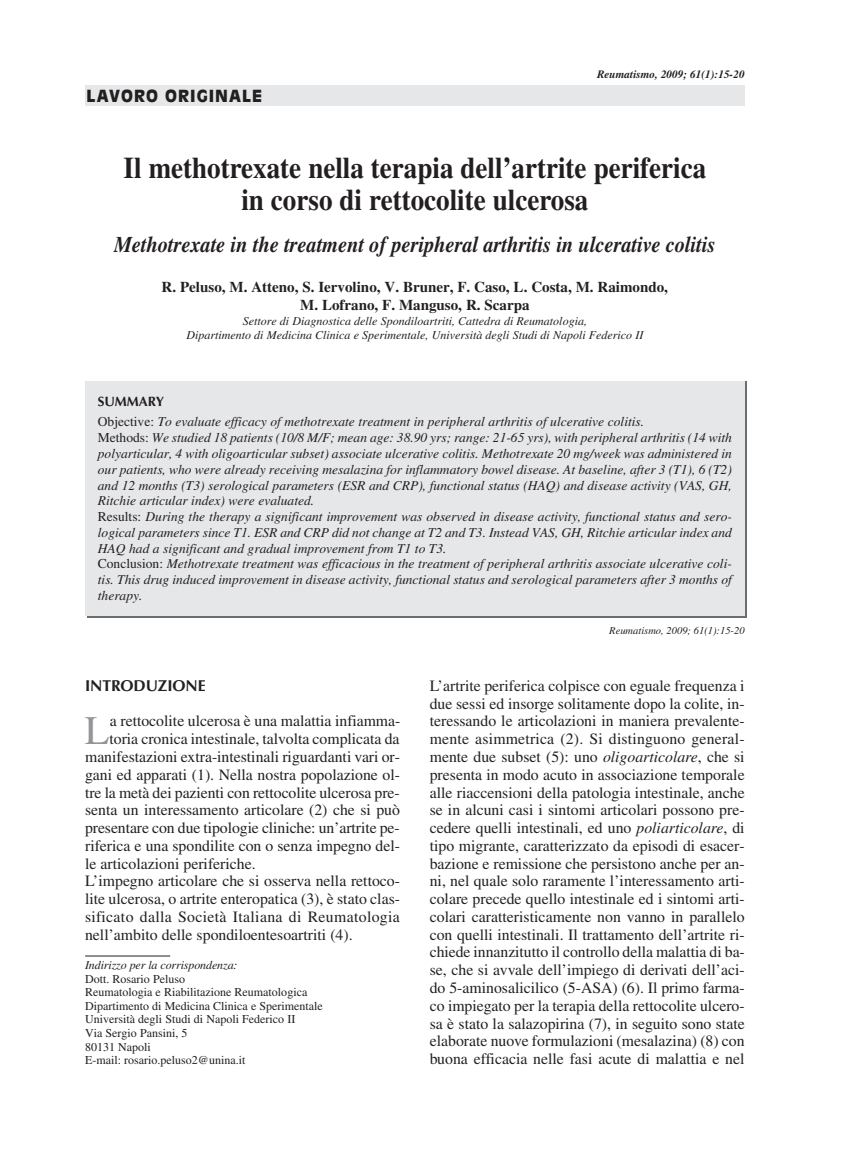
<style>
.page{position:relative;width:851px;height:1149px;background:#fff}
.page>*{position:absolute;margin:0;border:0;box-sizing:border-box;transform-origin:0 0}
.t1{font:40.5px "Times";color:#939598}
.t2{font:700 30px/31.5px "Times";color:#231f20;text-align:center;scale:.9 1}
.t3{font:italic 700 22.5px "Times";color:#231f20;scale:.9 1}
.t4{font:900 16.5px "Antique Olive";letter-spacing:.06em;color:#231f20}
.t5{font:15.75px/17.7px "Times";color:#231f20;text-align:justify}
.t6{font:15.75px "Times";letter-spacing:.02em;color:#231f20}
.t7{font:700 15.75px "Optima";letter-spacing:-.005em;color:#231f20}
.t8{font:700 15px/18px "Times";color:#231f20;text-align:center}
.t9{font:italic 13.5px/15.8px "Times";color:#231f20}
.t10{font:700 13.5px "Optima";letter-spacing:-.005em;color:#231f20}
.t11{font:12px/13.5px "Times";color:#231f20}
.t12{font:italic 12px/13.5px "Times";color:#231f20;text-align:center}
.t13{font:italic 700 11.25px "Times";color:#231f20}
.t14{font:italic 10.5px "Times";color:#231f20}
.s1{font-style:normal}
.s2{font-style:italic}
</style>
<div class="page">
<div style="left:85px;top:85px;width:659px;height:20px;background:#e6e7e9"></div>
<hr style="left:85px;top:955px;width:85px;height:1px;background:#231f20">
<div style="left:85px;top:381px;width:659px;height:234px;background:#e6e7e9"></div>
<p class="t4" style="left:87px;top:89px;width:177px">LAVORO ORIGINALE</p>
<p class="t13" style="left:597px;top:70px;width:149px">Reumatismo, 2009; 61(1):15-20</p>
<h2 class="t2" style="left:124px;top:155px;width:648px">Il methotrexate nella terapia dell’artrite periferica in corso di rettocolite ulcerosa</h2>
<h3 class="t3" style="left:114px;top:236px;width:669px">Methotrexate in the treatment of peripheral arthritis in ulcerative colitis</h3>
<p class="t8" style="left:162px;top:279px;width:508px">R. Peluso, M. Atteno, S. Iervolino, V. Bruner, F. Caso, L. Costa, M. Raimondo,<br>M. Lofrano, F. Manguso, R. Scarpa</p>
<p class="t12" style="left:186px;top:315px;width:458px">Settore di Diagnostica delle Spondiloartriti, Cattedra di Reumatologia,<br>Dipartimento di Medicina Clinica e Sperimentale, Università degli Studi di Napoli Federico II</p>
<p class="t10" style="left:98px;top:396px;width:68px">SUMMARY</p>
<p class="t9" style="left:98px;top:415px;width:635px"><span class="s1">Objective:</span> To evaluate efficacy of methotrexate treatment in peripheral arthritis of ulcerative colitis.<br><span class="s1">Methods:</span> We studied 18 patients (10/8 M/F; mean age: 38.90 yrs; range: 21-65 yrs), with peripheral arthritis (14 with polyarticular, 4 with oligoarticular subset) associate ulcerative colitis. Methotrexate 20 mg/week was administered in our patients, who were already receiving mesalazina for inflammatory bowel disease. At baseline, after 3 (T1), 6 (T2) and 12 months (T3) serological parameters (ESR and CRP), functional status (HAQ) and disease activity (VAS, GH, Ritchie articular index) were evaluated.<br><span class="s1">Results:</span> During the therapy a significant improvement was observed in disease activity, functional status and sero&shy;logical parameters since T1. ESR and CRP did not change at T2 and T3. Instead VAS, GH, Ritchie articular index and HAQ had a significant and gradual improvement from T1 to T3.<br><span class="s1">Conclusion:</span> Methotrexate treatment was efficacious in the treatment of peripheral arthritis associate ulcerative coli&shy;tis. This drug induced improvement in disease activity, functional status and serological parameters after 3 months of therapy.</p>
<p class="t7" style="left:85px;top:679px;width:122px">INTRODUZIONE</p>
<h1 class="t1" style="left:85px;top:715px;width:26px">L</h1>
<p class="t5" style="left:110px;top:713px;width:292px">a rettocolite ulcerosa è una malattia infiamma-</p>
<p class="t5" style="left:109px;top:731px;width:291px">toria cronica intestinale, talvolta complicata da</p>
<p class="t5" style="left:85px;top:749px;width:316px">manifestazioni extra-intestinali riguardanti vari or-</p>
<p class="t5" style="left:85px;top:766px;width:316px">gani ed apparati (1). Nella nostra popolazione ol-</p>
<p class="t5" style="left:85px;top:784px;width:316px">tre la metà dei pazienti con rettocolite ulcerosa pre-</p>
<p class="t5" style="left:85px;top:802px;width:316px">senta un interessamento articolare (2) che si può</p>
<p class="t5" style="left:85px;top:820px;width:316px">presentare con due tipologie cliniche: un’artrite pe-</p>
<p class="t5" style="left:85px;top:837px;width:316px">riferica e una spondilite con o senza impegno del-</p>
<p class="t5" style="left:85px;top:855px;width:172px">le articolazioni periferiche.</p>
<p class="t5" style="left:85px;top:873px;width:316px">L’impegno articolare che si osserva nella rettoco-</p>
<p class="t5" style="left:85px;top:891px;width:316px">lite ulcerosa, o artrite enteropatica (3), è stato clas-</p>
<p class="t6" style="left:85px;top:910px;width:316px">sificato dalla Società Italiana di Reumatologia</p>
<p class="t5" style="left:85px;top:926px;width:269px">nell’ambito delle spondiloentesoartriti (4).</p>
<p class="t12" style="left:85px;top:959px;width:154px">Indirizzo per la corrispondenza:</p>
<p class="t11" style="left:85px;top:972px;width:239px">Dott. Rosario Peluso<br>Reumatologia e Riabilitazione Reumatologica Dipartimento di Medicina Clinica e Sperimentale Università degli Studi di Napoli Federico II<br>Via Sergio Pansini, 5<br>80131 Napoli<br>E-mail: rosario.peluso2@unina.it</p>
<p class="t14" style="left:609px;top:626px;width:137px">Reumatismo, 2009; 61(1):15-20</p>
<p class="t5" style="left:429px;top:678px;width:316px">L’artrite periferica colpisce con eguale frequenza i due sessi ed insorge solitamente dopo la colite, in&shy;teressando le articolazioni in maniera prevalente&shy;mente asimmetrica (2). Si distinguono general&shy;mente due subset (5): uno <span class="s2">oligoarticolare</span>, che si presenta in modo acuto in associazione temporale alle riaccensioni della patologia intestinale, anche se in alcuni casi i sintomi articolari possono pre&shy;cedere quelli intestinali, ed uno <span class="s2">poliarticolare</span>, di tipo migrante, caratterizzato da episodi di esacer&shy;bazione e remissione che persistono anche per an&shy;ni, nel quale solo raramente l’interessamento arti&shy;colare precede quello intestinale ed i sintomi arti&shy;colari caratteristicamente non vanno in parallelo con quelli intestinali. Il trattamento dell’artrite ri&shy;chiede innanzitutto il controllo della malattia di ba&shy;se, che si avvale dell’impiego di derivati dell’aci&shy;do 5-aminosalicilico (5-ASA) (6). Il primo farma&shy;co impiegato per la terapia della rettocolite ulcero&shy;sa è stato la salazopirina (7), in seguito sono state elaborate nuove formulazioni (mesalazina) (8) con buona efficacia nelle fasi acute di malattia e nel</p>
</div>
